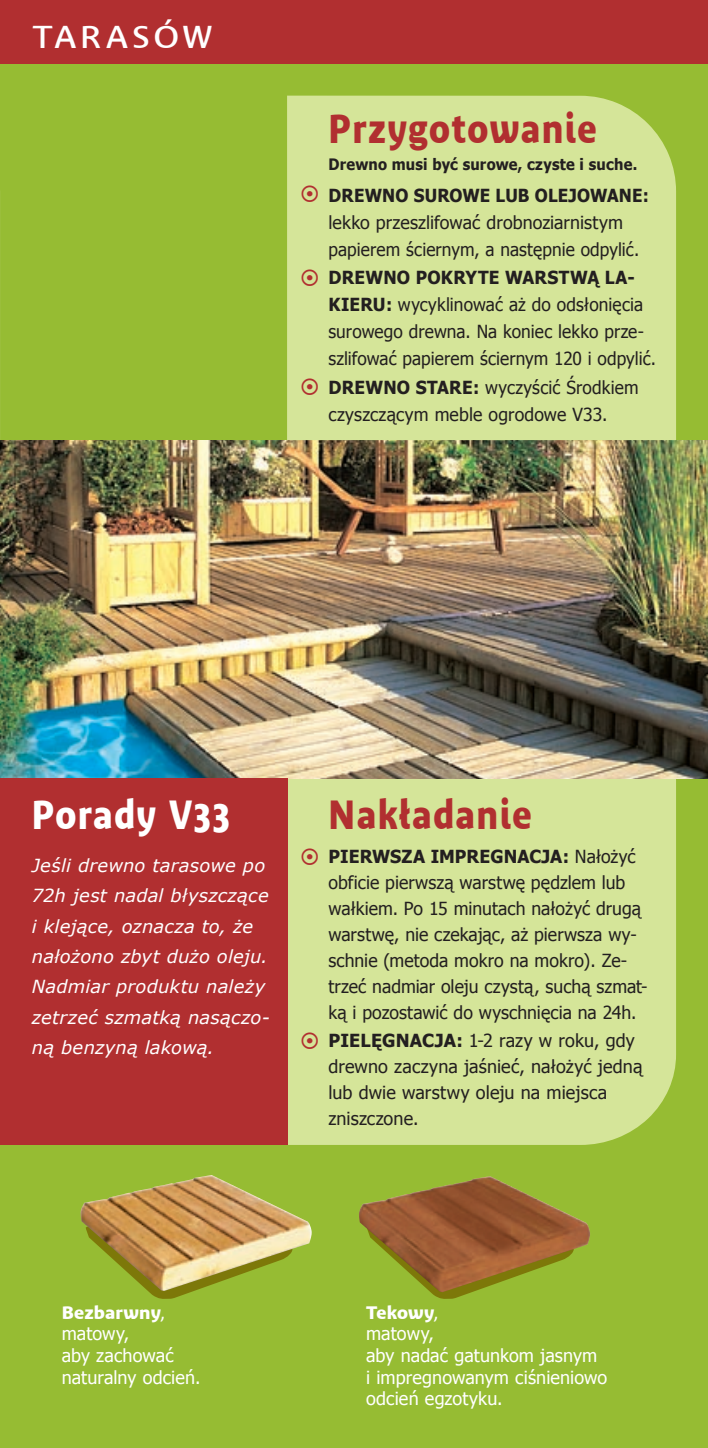
<style>
.page{position:relative;width:708px;height:1448px;background:#fff}
.page>*{position:absolute;margin:0;border:0;box-sizing:border-box;transform-origin:0 0}
.t1{font:700 40.5px "Bienvenue TT";letter-spacing:.045em;color:#b12f30;scale:.85 1}
.t2{font:700 40.5px "Bienvenue TT";letter-spacing:.04em;color:#fff;scale:.85 1}
.t3{font:31.5px "Bienvenue TT";letter-spacing:.095em;color:#fff;scale:1.15 1}
.t4{font:18px/26.3px "Tahoma";letter-spacing:.005em;color:#231f20}
.t5{font:18px/27.2px "Tahoma";letter-spacing:.005em;color:#231f20;scale:.96 1}
.t6{font:italic 18px/30.4px "Verdana";letter-spacing:.01em;color:#fff}
.t7{font:18px/21.6px "Tahoma";letter-spacing:.005em;color:#fff}
.t8{font:700 18px "Tahoma";letter-spacing:.005em;color:#231f20;scale:.94 1}
.t9{font:700 18px "Bienvenue TT";letter-spacing:.01em;color:#fff}
.t10{font:700 15.75px "Tahoma";letter-spacing:.015em;color:#231f20;scale:.93 1}
.s1{font-weight:700}
.s2{font-weight:400}
</style>
<div class="page">
<div style="left:0;top:64px;width:708px;height:1384px;background:#96bc33"></div>
<div style="left:287px;top:778px;width:389px;height:367px;background:#d5e599"></div>
<div style="left:0;top:0;width:708px;height:64px;background:#b12f30"></div>
<img style="left:0;top:440px;width:708px;height:338px">
<svg style="left:287px;top:96px;width:389px;height:395px;background:#c8d68e"></svg>
<svg style="left:148px;top:1291px;width:45px;height:8px"></svg>
<img style="left:80px;top:1175px;width:232px;height:116px">
<svg style="left:430px;top:1292px;width:42px;height:7px"></svg>
<img style="left:359px;top:1176px;width:231px;height:116px">
<div style="left:0;top:778px;width:287px;height:367px;background:#b12f30"></div>
<svg style="left:302px;top:186px;width:16px;height:16px"></svg>
<svg style="left:302px;top:269px;width:16px;height:17px"></svg>
<svg style="left:302px;top:848px;width:16px;height:17px"></svg>
<svg style="left:302px;top:1032px;width:16px;height:17px"></svg>
<svg style="left:302px;top:379px;width:16px;height:16px"></svg>
<h2 class="t3" style="left:33px;top:19px;width:158px">TARASÓW</h2>
<h1 class="t1" style="left:328px;top:105px;width:317px">Przygotowanie</h1>
<p class="t10" style="left:328px;top:153px;width:334px">Drewno musi być surowe, czyste i suche.</p>
<p class="t8" style="left:328px;top:182px;width:343px">DREWNO SUROWE LUB OLEJOWANE:</p>
<p class="t4" style="left:328px;top:208px;width:312px;line-height:27px">lekko przeszlifować drobnoziarnistym papierem ściernym, a następnie odpylić.</p>
<p class="t5" style="left:328px;top:263px;width:343px"><span class="s1">DREWNO POKRYTE WARSTWĄ LA-KIERU:</span> wycyklinować aż do odsłonięcia surowego drewna. Na koniec lekko prze&shy;szlifować papierem ściernym 120 i odpylić.<br><span class="s1">DREWNO STARE:</span> wyczyścić Środkiem czyszczącym meble ogrodowe V33.</p>
<h1 class="t2" style="left:32px;top:790px;width:235px">Porady V33</h1>
<p class="t6" style="left:32px;top:849px;width:240px">Jeśli drewno tarasowe po<br>72h jest nadal błyszczące i klejące, oznacza to, że nałożono zbyt dużo oleju.<br>Nadmiar produktu należy zetrzeć szmatką nasączo&shy;ną benzyną lakową.</p>
<h1 class="t1" style="left:328px;top:790px;width:241px">Nakładanie</h1>
<p class="t4" style="left:328px;top:842px;width:321px"><span class="s1">PIERWSZA IMPREGNACJA:</span> Nałożyć obficie pierwszą warstwę pędzlem lub wałkiem. Po 15 minutach nałożyć drugą warstwę, nie czekając, aż pierwsza wy&shy;schnie (metoda mokro na mokro). Ze&shy;trzeć nadmiar oleju czystą, suchą szmat&shy;ką i pozostawić do wyschnięcia na 24h.<br><span class="s1">PIELĘGNACJA:</span> 1-2 razy w roku, gdy drewno zaczyna jaśnieć, nałożyć jedną lub dwie warstwy oleju na miejsca zniszczone.</p>
<p class="t9" style="left:62px;top:1302px;width:105px">Bezbarwny<span class="s2">,</span></p>
<p class="t7" style="left:62px;top:1322px;width:140px">matowy,<br>aby zachować naturalny odcień.</p>
<p class="t9" style="left:366px;top:1302px;width:74px">Tekowy<span class="s2">,</span></p>
<p class="t7" style="left:366px;top:1322px;width:243px">matowy,<br>aby nadać gatunkom jasnym<br>i impregnowanym ciśnieniowo odcień egzotyku.</p>
</div>
